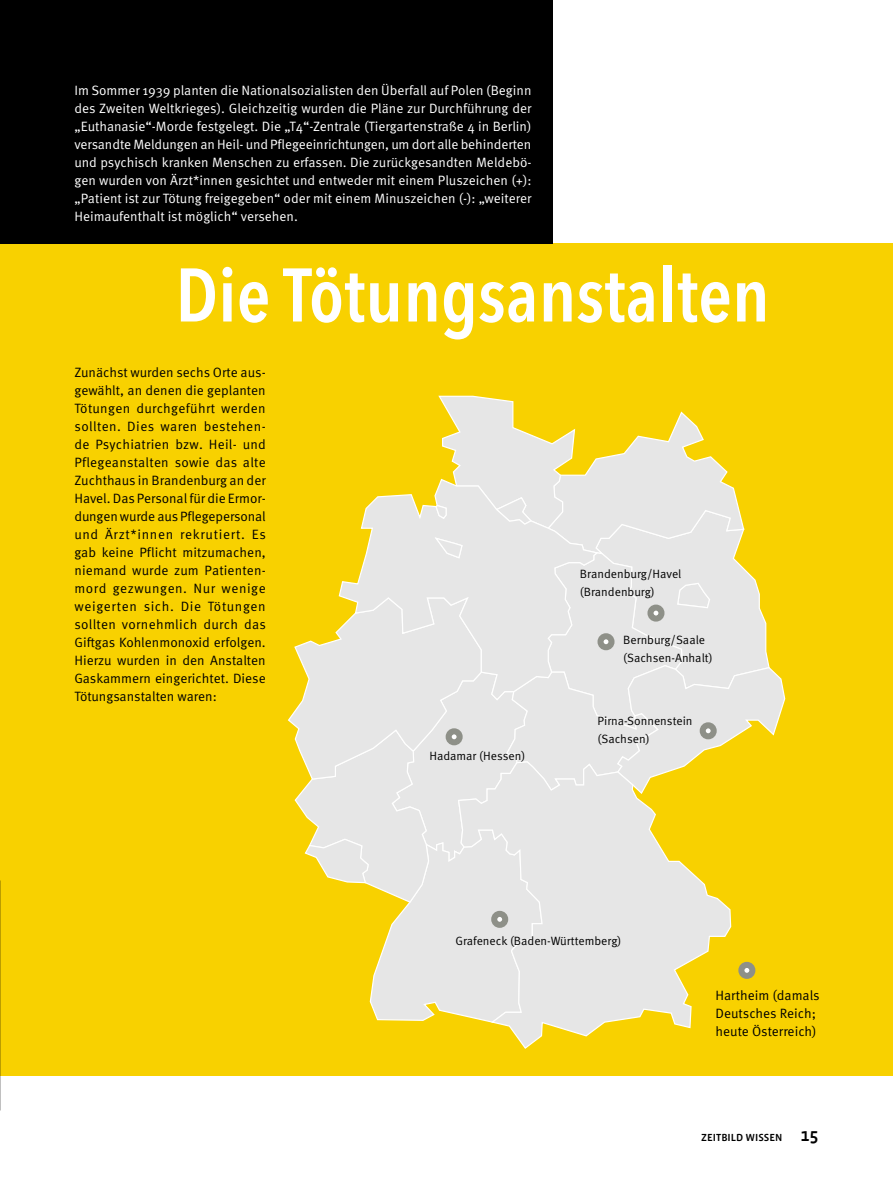
<style>
.page{position:relative;width:893px;height:1191px;background:#fff}
.page>*{position:absolute;margin:0;border:0;box-sizing:border-box;transform-origin:0 0}
.t1{font:600 condensed 75px "Avenir Next LT Pro";color:#fff}
.t2{font:13.5px/18px "Meta Pro Norm";color:#000;text-align:justify}
.t3{font:13.5px/18px "Meta Pro Norm";color:#fff;text-align:justify}
.t4{font:12px/18px "Meta Pro Norm";color:#000}
.t5{font:10.5px "Vista Sans Med";color:#000}
.s1{font-size:18px}
</style>
<div class="page">
<div style="left:0;top:243px;width:893px;height:833px;background:#f8d100"></div>
<div style="left:0;top:0;width:553px;height:243px;background:#000"></div>
<svg style="left:494px;top:1023px;width:197px;height:26px"></svg>
<svg style="left:287px;top:395px;width:499px;height:628px"></svg>
<div style="left:449px;top:731px;width:11px;height:11px;background:#fff;border-radius:50%"></div>
<div style="left:446px;top:728px;width:17px;height:17px;border:6px solid #8e9088;border-radius:50%"></div>
<div style="left:494px;top:914px;width:11px;height:11px;background:#fff;border-radius:50%"></div>
<div style="left:491px;top:911px;width:17px;height:17px;border:6px solid #8e9088;border-radius:50%"></div>
<div style="left:650px;top:607px;width:11px;height:11px;background:#fff;border-radius:50%"></div>
<div style="left:647px;top:604px;width:17px;height:17px;border:6px solid #8e9088;border-radius:50%"></div>
<div style="left:600px;top:636px;width:11px;height:11px;background:#fff;border-radius:50%"></div>
<div style="left:597px;top:633px;width:17px;height:17px;border:6px solid #8e9088;border-radius:50%"></div>
<div style="left:703px;top:725px;width:11px;height:11px;background:#fff;border-radius:50%"></div>
<div style="left:700px;top:722px;width:17px;height:17px;border:6px solid #8e9088;border-radius:50%"></div>
<div style="left:741px;top:965px;width:11px;height:11px;background:#fff;border-radius:50%"></div>
<div style="left:738px;top:962px;width:17px;height:17px;border:6px solid #8e9088;border-radius:50%"></div>
<p class="t3" style="left:74px;top:81px;width:459px">Im Sommer 1939 planten die Nationalsozialisten den Überfall auf Polen (Beginn des Zweiten Weltkrieges). Gleichzeitig wurden die Pläne zur Durchführung der „Euthanasie“-Morde festgelegt. Die „T4“-Zentrale (Tiergartenstraße 4 in Berlin) versandte Meldungen an Heil- und Pflegeeinrichtungen, um dort alle behinderten und psychisch kranken Menschen zu erfassen. Die zurückgesandten Meldebö&shy;gen wurden von Ärzt*innen gesichtet und entweder mit einem Pluszeichen (+): „Patient ist zur Tötung freigegeben“ oder mit einem Minuszeichen (-): „weiterer Heimaufenthalt ist möglich“ versehen.</p>
<h1 class="t1" style="left:175px;top:249px;width:596px">Die Tötungsanstalten</h1>
<p class="t2" style="left:74px;top:362px;width:193px">Zunächst wurden sechs Orte aus&shy;gewählt, an denen die geplanten Tötungen durchgeführt werden sollten. Dies waren bestehen&shy;de Psychiatrien bzw. Heil- und Pflegeanstalten sowie das alte Zuchthaus in Brandenburg an der Havel. Das Personal für die Ermor&shy;dungen wurde aus Pflegepersonal und Ärzt*innen rekrutiert. Es gab keine Pflicht mitzumachen, niemand wurde zum Patienten&shy;mord gezwungen. Nur wenige weigerten sich. Die Tötungen sollten vornehmlich durch das Giftgas Kohlenmonoxid erfolgen.<br>Hierzu wurden in den Anstalten Gaskammern eingerichtet. Diese Tötungsanstalten waren:</p>
<p class="t4" style="left:580px;top:564px;width:103px">Brandenburg/Havel (Brandenburg)</p>
<p class="t4" style="left:623px;top:630px;width:91px">Bernburg/Saale (Sachsen-Anhalt)</p>
<p class="t4" style="left:429px;top:746px;width:97px">Hadamar (Hessen)</p>
<p class="t4" style="left:597px;top:711px;width:97px">Pirna-Sonnenstein (Sachsen)</p>
<p class="t4" style="left:455px;top:931px;width:168px">Grafeneck (Baden-Württemberg)</p>
<p class="t2" style="left:715px;top:985px;width:106px;text-align:left">Hartheim (damals<br>Deutsches Reich; heute Österreich)</p>
<p class="t5" style="left:701px;top:1131px;width:119px">ZEITBILD WISSEN <span class="s1">15</span></p>
</div>
